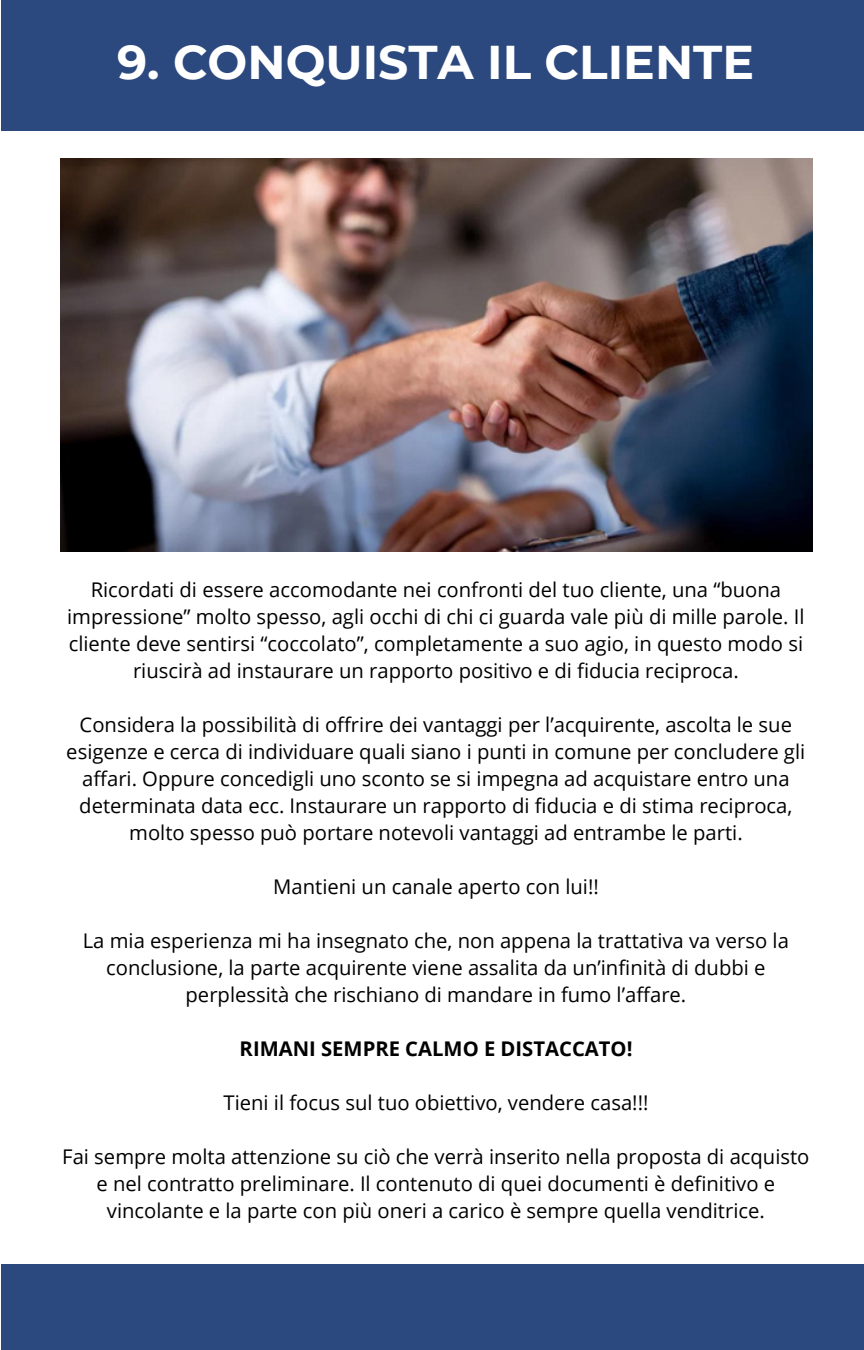
<style>
.page{position:relative;width:864px;height:1350px;background:#fff}
.page>*{position:absolute;margin:0;border:0;box-sizing:border-box;transform-origin:0 0}
.t1{font:700 47.25px "Montserrat";color:#fff}
.t2{font:20.25px/27px "Open Sans";color:#000;text-align:center}
.t3{font:700 20.25px "Open Sans";color:#000}
</style>
<div class="page">
<div style="left:1px;top:0;width:863px;height:131px;background:#2b497e"></div>
<div style="left:1px;top:1264px;width:863px;height:86px;background:#2b497e"></div>
<img style="left:60px;top:158px;width:753px;height:393px">
<h1 class="t1" style="left:117px;top:33px;width:638px">9. CONQUISTA IL CLIENTE</h1>
<p class="t2" style="left:67px;top:576px;width:739px">Ricordati di essere accomodante nei confronti del tuo cliente, una “buona impressione” molto spesso, agli occhi di chi ci guarda vale più di mille parole. Il cliente deve sentirsi “coccolato”, completamente a suo agio, in questo modo si riuscirà ad instaurare un rapporto positivo e di fiducia reciproca.</p>
<p class="t2" style="left:66px;top:711px;width:740px">Considera la possibilità di offrire dei vantaggi per l’acquirente, ascolta le sue esigenze e cerca di individuare quali siano i punti in comune per concludere gli affari. Oppure concedigli uno sconto se si impegna ad acquistare entro una determinata data ecc. Instaurare un rapporto di fiducia e di stima reciproca, molto spesso può portare notevoli vantaggi ad entrambe le parti.</p>
<p class="t2" style="left:273px;top:873px;width:327px">Mantieni un canale aperto con lui!!</p>
<p class="t2" style="left:83px;top:927px;width:708px">La mia esperienza mi ha insegnato che, non appena la trattativa va verso la conclusione, la parte acquirente viene assalita da un’infinità di dubbi e perplessità che rischiano di mandare in fumo l’affare.</p>
<p class="t3" style="left:240px;top:1034px;width:394px">RIMANI SEMPRE CALMO E DISTACCATO!</p>
<h2 class="t2" style="left:224px;top:1089px;width:426px">Tieni il focus sul tuo obiettivo, vendere casa!!!</h2>
<p class="t2" style="left:62px;top:1143px;width:749px">Fai sempre molta attenzione su ciò che verrà inserito nella proposta di acquisto e nel contratto preliminare. Il contenuto di quei documenti è definitivo e vincolante e la parte con più oneri a carico è sempre quella venditrice.</p>
</div>
